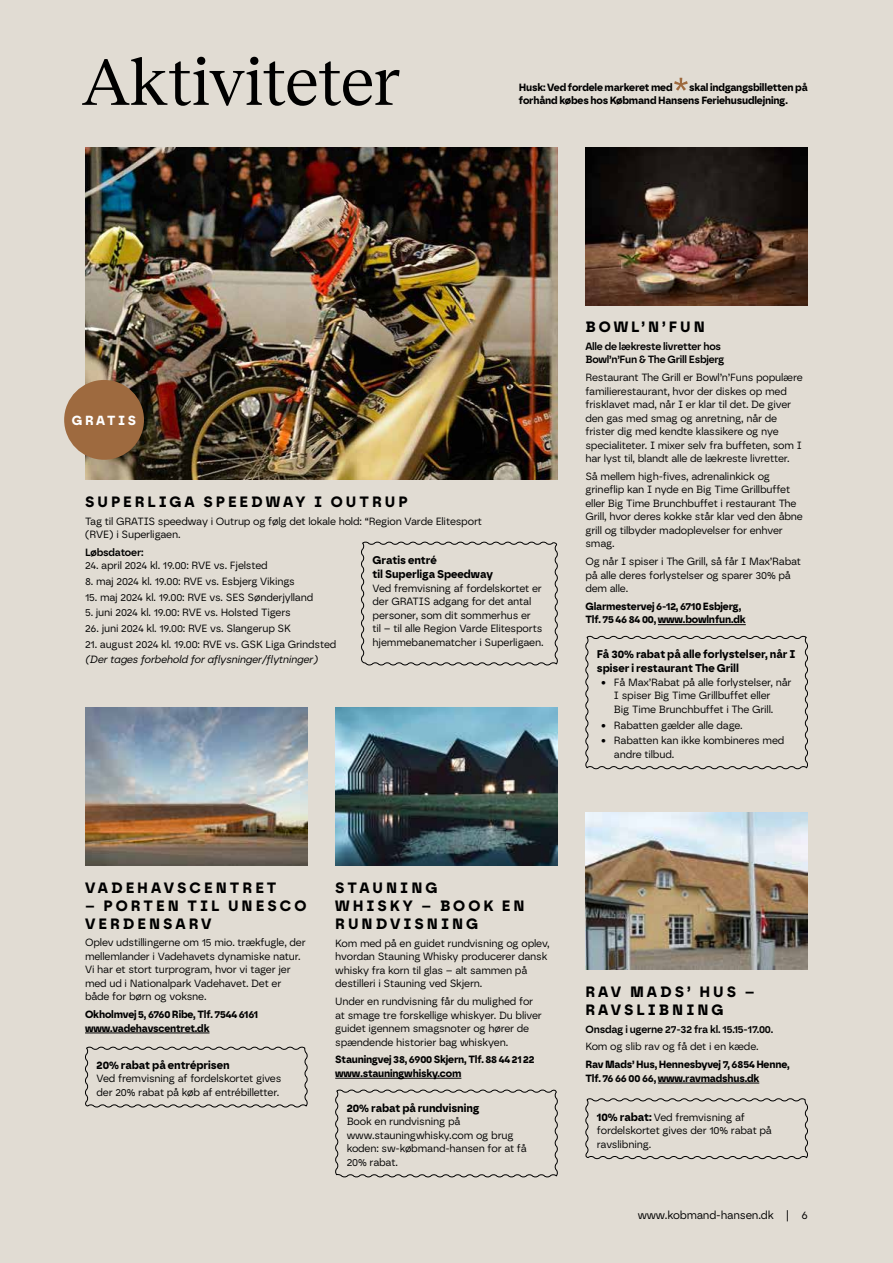
<style>
.page{position:relative;width:893px;height:1263px;background:#e1dcd3}
.page>*{position:absolute;margin:0;border:0;box-sizing:border-box;transform-origin:0 0}
.t1{font:67.5px "Reckless";color:#000}
.t2{font:700 15px/18px "Borna";letter-spacing:.2em;color:#000}
.t3{font:700 13.2px "Borna";letter-spacing:.2em;color:#fff}
.t4{font:700 11.25px/14.2px "Borna";color:#000}
.t5{font:11.25px "Borna";letter-spacing:-.015em;color:#000}
.t6{font:10.5px/13.5px "Borna";letter-spacing:-.015em;color:#000}
.t7{font:700 10.5px/13.5px "Borna";letter-spacing:-.015em;color:#000}
.t8{font:600 10.5px/13.5px "Borna";letter-spacing:-.02em;color:#000}
.t9{font:italic 10.5px "Borna";letter-spacing:-.015em;color:#000}
.s1{font-weight:700;font-size:11.25px}
</style>
<div class="page">
<img style="left:585px;top:147px;width:223px;height:158px">
<hr style="left:658px;top:624px;width:88px;height:1px;background:#000">
<svg style="left:585px;top:635px;width:223px;height:135px"></svg>
<hr style="left:335px;top:1078px;width:126px;height:1px;background:#000">
<svg style="left:335px;top:1089px;width:223px;height:89px"></svg>
<img style="left:85px;top:708px;width:223px;height:157px">
<hr style="left:85px;top:1033px;width:125px;height:1px;background:#000">
<svg style="left:85px;top:1046px;width:223px;height:62px"></svg>
<img style="left:85px;top:147px;width:473px;height:333px">
<svg style="left:361px;top:541px;width:197px;height:125px"></svg>
<div style="left:64px;top:380px;width:80px;height:80px;background:#9e6a3f;border-radius:50%"></div>
<img style="left:335px;top:708px;width:223px;height:157px">
<hr style="left:658px;top:1083px;width:101px;height:1px;background:#000">
<svg style="left:585px;top:1098px;width:223px;height:62px"></svg>
<img style="left:585px;top:812px;width:223px;height:158px">
<svg style="left:674px;top:78px;width:14px;height:13px"></svg>
<h1 class="t1" style="left:82px;top:33px;width:320px">Aktiviteter</h1>
<p class="t7" style="left:519px;top:80px;width:290px;text-indent:170px">skal indgangsbilletten på forhånd købes hos Købmand Hansens Feriehusudlejning.</p>
<p class="t7" style="left:519px;top:80px;width:155px">Husk: Ved fordele markeret med</p>
<p class="t3" style="left:72px;top:412px;width:66px">GRATIS</p>
<h2 class="t2" style="left:85px;top:493px;width:324px">SUPERLIGA SPEEDWAY I OUTRUP</h2>
<p class="t6" style="left:85px;top:514px;width:398px">Tag til GRATIS speedway i Outrup og følg det lokale hold: “Region Varde Elitesport (RVE) i Superligaen.</p>
<p class="t8" style="left:85px;top:545px;width:60px">Løbsdatoer:</p>
<p class="t6" style="left:85px;top:559px;width:184px">24. april 2024 kl. 19.00: RVE vs. Fjelsted</p>
<p class="t6" style="left:85px;top:574px;width:211px">8. maj 2024 kl. 19.00: RVE vs. Esbjerg Vikings</p>
<p class="t6" style="left:85px;top:590px;width:230px">15. maj 2024 kl. 19.00: RVE vs. SES Sønderjylland</p>
<p class="t6" style="left:85px;top:606px;width:207px">5. juni 2024 kl. 19.00: RVE vs. Holsted Tigers</p>
<p class="t6" style="left:85px;top:621px;width:207px">26. juni 2024 kl. 19.00: RVE vs. Slangerup SK</p>
<p class="t6" style="left:85px;top:637px;width:253px">21. august 2024 kl. 19.00: RVE vs. GSK Liga Grindsted</p>
<p class="t9" style="left:85px;top:653px;width:234px">(Der tages forbehold for aflysninger/flytninger)</p>
<p class="t4" style="left:373px;top:553px;width:122px">Gratis entré<br>til Superliga Speedway</p>
<p class="t6" style="left:373px;top:581px;width:172px">Ved fremvisning af fordelskortet er der GRATIS adgang for det antal personer, som dit sommerhus er<br>til – til alle Region Varde Elitesports hjemmebanematcher i Superligaen.</p>
<h2 class="t2" style="left:585px;top:318px;width:121px">BOWL’N’FUN</h2>
<p class="t8" style="left:585px;top:339px;width:141px">Alle de lækreste livretter hos<br>Bowl’n’Fun &amp; The Grill Esbjerg</p>
<p class="t6" style="left:585px;top:371px;width:219px">Restaurant The Grill er Bowl’n’Funs populære familierestaurant, hvor der diskes op med frisklavet mad, når I er klar til det. De giver den gas med smag og anretning, når de frister dig med kendte klassikere og nye specialiteter. I mixer selv fra buffeten, som I har lyst til, blandt alle de lækreste livretter.</p>
<p class="t6" style="left:585px;top:469px;width:219px">Så mellem high-fives, adrenalinkick og grineflip kan I nyde en Big Time Grillbuffet eller Big Time Brunchbuffet i restaurant The Grill, hvor deres kokke står klar ved den åbne grill og tilbyder madoplevelser for enhver smag.</p>
<p class="t6" style="left:585px;top:555px;width:217px">Og når I spiser i The Grill, så får I Max’Rabat på alle deres forlystelser og sparer 30% på dem alle.</p>
<p class="t7" style="left:585px;top:599px;width:162px">Glarmestervej 6-12, 6710 Esbjerg,<br>Tlf. 75 46 84 00, www.bowlnfun.dk</p>
<p class="t4" style="left:597px;top:647px;width:200px">Få 30% rabat på alle forlystelser, når I spiser i restaurant The Grill</p>
<p class="t6" style="left:614px;top:675px;width:179px;text-indent:-13px">• Få Max’Rabat på alle forlystelser, når<br>I spiser Big Time Grillbuffet eller<br>Big Time Brunchbuffet i The Grill.</p>
<p class="t6" style="left:601px;top:718px;width:143px">• Rabatten gælder alle dage.</p>
<p class="t6" style="left:614px;top:734px;width:172px;text-indent:-13px">• Rabatten kan ikke kombineres med andre tilbud.</p>
<h2 class="t2" style="left:85px;top:878px;width:193px">VADEHAVSCENTRET</h2>
<h2 class="t2" style="left:85px;top:896px;width:223px">– PORTEN TIL UNESCO<br>VERDENSARV</h2>
<p class="t6" style="left:85px;top:936px;width:222px">Oplev udstillingerne om 15 mio. trækfugle, der mellemlander i Vadehavets dynamiske natur.<br>Vi har et stort turprogram, hvor vi tager jer med ud i Nationalpark Vadehavet. Det er både for børn og voksne.</p>
<p class="t7" style="left:85px;top:1008px;width:175px">Okholmvej 5, 6760 Ribe, Tlf. 7544 6161 www.vadehavscentret.dk</p>
<p class="t4" style="left:97px;top:1058px;width:135px">20% rabat på entréprisen</p>
<p class="t6" style="left:97px;top:1072px;width:186px">Ved fremvisning af fordelskortet gives der 20% rabat på køb af entrébilletter.</p>
<h2 class="t2" style="left:335px;top:879px;width:191px">STAUNING<br>WHISKY – BOOK EN<br>RUNDVISNING</h2>
<p class="t6" style="left:335px;top:936px;width:216px">Kom med på en guidet rundvisning og oplev, hvordan Stauning Whisky producerer dansk whisky fra korn til glas – alt sammen på destilleri i Stauning ved Skjern.</p>
<p class="t6" style="left:335px;top:995px;width:208px">Under en rundvisning får du mulighed for at smage tre forskellige whiskyer. Du bliver guidet igennem smagsnoter og hører de spændende historier bag whiskyen.</p>
<p class="t7" style="left:335px;top:1053px;width:201px">Stauningvej 38, 6900 Skjern, Tlf. 88 44 21 22 www.stauningwhisky.com</p>
<p class="t4" style="left:347px;top:1101px;width:134px">20% rabat på rundvisning</p>
<p class="t6" style="left:347px;top:1115px;width:182px">Book en rundvisning på www.stauningwhisky.com og brug koden: sw-købmand-hansen for at få<br>20% rabat.</p>
<h2 class="t2" style="left:585px;top:983px;width:171px">RAV MADS’ HUS –<br>RAVSLIBNING</h2>
<p class="t8" style="left:585px;top:1022px;width:189px">Onsdag i ugerne 27-32 fra kl. 15.15-17.00.</p>
<p class="t6" style="left:585px;top:1040px;width:175px">Kom og slib rav og få det i en kæde.</p>
<p class="t7" style="left:585px;top:1058px;width:206px">Rav Mads’ Hus, Hennesbyvej 7, 6854 Henne,<br>Tlf. 76 66 00 66, www.ravmadshus.dk</p>
<p class="t6" style="left:597px;top:1110px;width:176px"><span class="s1">10% rabat:</span> Ved fremvisning af fordelskortet gives der 10% rabat på ravslibning.</p>
<p class="t5" style="left:638px;top:1208px;width:172px">www.kobmand-hansen.dk | 6</p>
</div>
